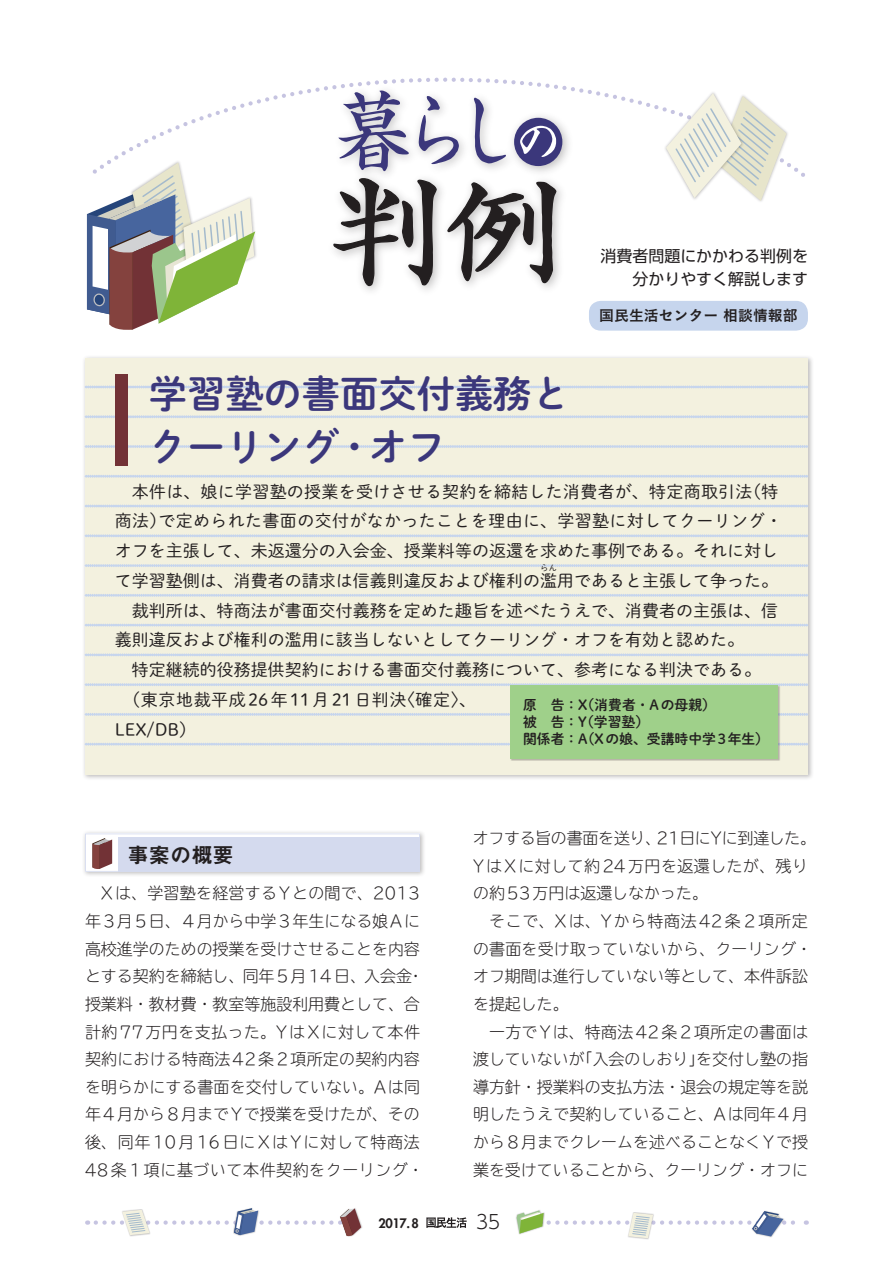
<style>
.page{position:relative;width:893px;height:1263px;background:#fff}
.page>*{position:absolute;margin:0;border:0;box-sizing:border-box;transform-origin:0 0}
.t1{font:117px "Sei Kai CB1 Std";color:#231f20}
.t2{font:85.05px "Sei Kai CB1 Std";color:#3b377b}
.t3{font:38.25px/53.1px "Shuei M Go Std B";color:#3b377b}
.t4{font:21.3px "Midashi Go Pro MB31";color:#231f20}
.t5{font:300 19.2px "UD Shin Go C Oniz Pr 6 N";color:#231f20}
.t6{font:16.95px/29.7px "Shuei M Go Std L";color:#231f20}
.t7{font:16.95px "Shuei M Go Std L";letter-spacing:.035em;color:#231f20}
.t8{font:300 15.9px/27.6px "TBUDR Go Std Super";letter-spacing:.005em;color:#231f20}
.t9{font:15.9px/23.4px "UD Shin Go Pro";color:#231f20;text-align:right}
.t10{font:14.85px "Koburina Go Std W6";color:#231f20}
.t11{font:13.8px/17px "Shuei M Go Std B";color:#231f20}
.t12{font:800 12.75px "Futura Std";color:#231f20}
.t13{font:8.55px "Shuei M Go Std L";color:#231f20}
.s1{font-size:52.05px;color:#fff}
</style>
<div class="page">
<svg style="left:426px;top:1217px;width:41px;height:11px"></svg>
<svg style="left:87px;top:182px;width:168px;height:148px"></svg>
<svg style="left:92px;top:77px;width:713px;height:105px"></svg>
<img style="left:745px;top:92px;width:46px;height:110px">
<img style="left:662px;top:89px;width:83px;height:93px">
<svg style="left:666px;top:93px;width:120px;height:108px"></svg>
<img style="left:319px;top:78px;width:261px;height:213px">
<svg style="left:333px;top:177px;width:104px;height:110px"></svg>
<svg style="left:447px;top:181px;width:110px;height:103px"></svg>
<div style="left:514px;top:118px;width:48px;height:48px;background:#3b377b;border-radius:50%"></div>
<div style="left:589px;top:301px;width:219px;height:30px;background:#c6d5ed;border-radius:12px"></div>
<div style="left:627px;top:1211px;width:27px;height:28px;background:#231f20;opacity:.3"></div>
<div style="left:515px;top:1209px;width:30px;height:26px;background:#231f20;opacity:.3"></div>
<svg style="left:517px;top:1210px;width:290px;height:28px"></svg>
<div style="left:339px;top:1207px;width:23px;height:30px;background:#231f20;opacity:.3"></div>
<svg style="left:96px;top:1208px;width:265px;height:29px"></svg>
<div style="left:82px;top:355px;width:732px;height:426px;background:#231f20;opacity:.3"></div>
<div style="left:85px;top:358px;width:723px;height:417px;background:#f3f1df"></div>
<svg style="left:85px;top:713px;width:723px;height:3px"></svg>
<svg style="left:85px;top:743px;width:723px;height:2px"></svg>
<svg style="left:85px;top:683px;width:723px;height:3px;background:#d1dbe8"></svg>
<svg style="left:85px;top:654px;width:723px;height:2px"></svg>
<svg style="left:85px;top:624px;width:723px;height:2px"></svg>
<svg style="left:85px;top:594px;width:723px;height:2px"></svg>
<svg style="left:85px;top:564px;width:723px;height:3px;background:#d0dbe9"></svg>
<svg style="left:85px;top:535px;width:723px;height:2px"></svg>
<svg style="left:85px;top:505px;width:723px;height:2px"></svg>
<svg style="left:85px;top:475px;width:723px;height:2px"></svg>
<svg style="left:85px;top:445px;width:723px;height:3px;background:#d0dbe9"></svg>
<svg style="left:85px;top:415px;width:723px;height:3px"></svg>
<svg style="left:85px;top:386px;width:723px;height:2px"></svg>
<div style="left:115px;top:374px;width:13px;height:92px;background:#723236"></div>
<div style="left:82px;top:830px;width:344px;height:47px;background:#231f20;opacity:.3"></div>
<svg style="left:85px;top:833px;width:335px;height:39px;background:#d5d8e9"></svg>
<div style="left:510px;top:685px;width:271px;height:76px;background:#231f20;opacity:.3"></div>
<div style="left:510px;top:685px;width:268px;height:73px;background:#9fd08a"></div>
<h2 class="t2" style="left:331px;top:66px;width:235px">暮らし<span class="s1">の</span></h2>
<h1 class="t1" style="left:330px;top:142px;width:235px">判例</h1>
<p class="t9" style="left:601px;top:244px;width:209px">消費者問題にかかわる判例を分かりやすく解説します</p>
<p class="t10" style="left:599px;top:304px;width:200px">国民生活センター 相談情報部</p>
<h3 class="t3" style="left:149px;top:366px;width:422px">学習塾の書面交付義務とクーリング・オフ</h3>
<p class="t6" style="left:115px;top:476px;width:669px;text-indent:17px">本件は、娘に学習塾の授業を受けさせる契約を締結した消費者が、特定商取引法（特商法）で定められた書面の交付がなかったことを理由に、学習塾に対してクーリング・オフを主張して、未返還分の入会金、授業料等の返還を求めた事例である。それに対して学習塾側は、消費者の請求は信義則違反および権利の濫用であると主張して争った。</p>
<p class="t13" style="left:540px;top:561px;width:19px">らん</p>
<p class="t6" style="left:115px;top:595px;width:665px;text-indent:17px">裁判所は、特商法が書面交付義務を定めた趣旨を述べたうえで、消費者の主張は、信義則違反および権利の濫用に該当しないとしてクーリング・オフを有効と認めた｡</p>
<p class="t6" style="left:132px;top:654px;width:631px">特定継続的役務提供契約における書面交付義務について、参考になる判決である。</p>
<p class="t7" style="left:123px;top:687px;width:354px">（東京地裁平成26年11月21日判決〈確定〉、</p>
<p class="t6" style="left:115px;top:714px;width:83px">LEX/DB）</p>
<p class="t11" style="left:523px;top:696px;width:248px">原　告：X（消費者・Aの母親）<br>被　告：Y（学習塾）<br>関係者：A（Xの娘、受講時中学3年生）</p>
<h3 class="t4" style="left:128px;top:838px;width:108px">事案の概要</h3>
<p class="t8" style="left:85px;top:879px;width:340px;text-indent:16px">Xは、学習塾を経営するYとの間で、2013年３月５日、４月から中学３年生になる娘 Aに高校進学のための授業を受けさせることを内容とする契約を締結し、同年５月 14日、入会金・授業料・教材費・教室等施設利用費として、合計約77万円を支払った｡ YはXに対して本件契約における特商法 42条２項所定の契約内容を明らかにする書面を交付していない｡ Aは同年４月から８月までYで授業を受けたが、その後、同年10月16日にXはYに対して特商法<br>48条１項に基づいて本件契約をクーリング・</p>
<p class="t8" style="left:473px;top:824px;width:345px">オフする旨の書面を送り、21日にYに到達した。<br>YはXに対して約24万円を返還したが、残りの約 53万円は返還しなかった｡</p>
<p class="t8" style="left:473px;top:907px;width:340px;text-indent:16px">そこで、Xは、Yから特商法42条２項所定の書面を受け取っていないから、クーリング・オフ期間は進行していない等として、本件訴訟を提起した｡</p>
<p class="t8" style="left:473px;top:1017px;width:336px;text-align:justify;text-indent:16px">一方でYは、特商法 42条２項所定の書面は渡していないが｢入会のしおり｣を交付し塾の指導方針・授業料の支払方法・退会の規定等を説明したうえで契約していること、Aは同年４月から８月までクレームを述べることなくYで授業を受けていることから、クーリング・オフに</p>
<p class="t12" style="left:378px;top:1215px;width:42px">2017.8</p>
<p class="t5" style="left:476px;top:1206px;width:26px">35</p>
</div>
